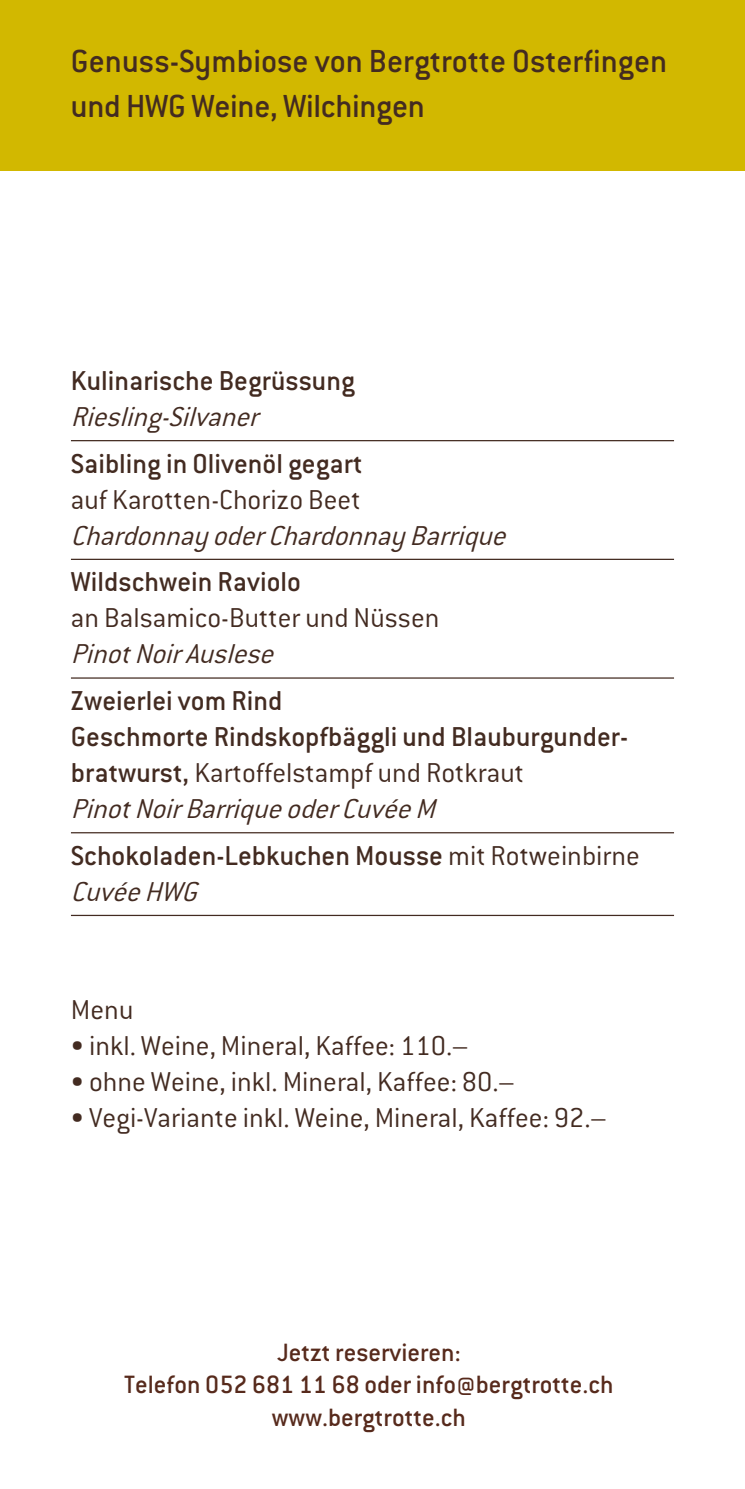
<style>
.page{position:relative;width:745px;height:1489px;background:#fff}
.page>*{position:absolute;margin:0;border:0;box-sizing:border-box;transform-origin:0 0}
.t1{font:500 35px/45px "Conduit ITC";color:#432b21}
.t2{font:500 30px/36px "Conduit ITC";color:#432b21}
.t3{font:300 30px "Conduit ITC";color:#432b21}
.t4{font:italic 300 30px "Conduit ITC";color:#432b21}
.t5{font:500 27.5px/32.5px "Conduit ITC";color:#572a1c;text-align:center}
.s1{font-weight:300}
.s2{font-weight:300;font-style:italic}
</style>
<div class="page">
<div style="left:0;top:0;width:744px;height:170px;background:#d2b800"></div>
<hr style="left:71px;top:440px;width:602px;height:1px;background:#432b21">
<hr style="left:71px;top:558px;width:602px;height:2px;background:#432b21">
<hr style="left:71px;top:677px;width:602px;height:1px;background:#432b21">
<hr style="left:71px;top:832px;width:602px;height:1px;background:#432b21">
<hr style="left:71px;top:914px;width:602px;height:2px;background:#432b21">
<p class="t1" style="left:71px;top:38px;width:597px">Genuss-Symbiose von Bergtrotte Osterfingen und HWG Weine, Wilchingen</p>
<p class="t2" style="left:71px;top:362px;width:285px">Kulinarische Begrüssung</p>
<p class="t4" style="left:71px;top:400px;width:197px">Riesling-Silvaner</p>
<p class="t2" style="left:71px;top:445px;width:293px">Saibling in Olivenöl gegart</p>
<p class="t3" style="left:71px;top:483px;width:291px">auf Karotten-Chorizo Beet</p>
<p class="t4" style="left:71px;top:519px;width:444px">ChardonnayoderChardonnayBarrique</p>
<p class="t2" style="left:71px;top:563px;width:231px">Wildschwein Raviolo</p>
<p class="t3" style="left:71px;top:601px;width:370px">an Balsamico-Butter und Nüssen</p>
<p class="t4" style="left:71px;top:637px;width:212px">PinotNoirAuslese</p>
<p class="t2" style="left:71px;top:682px;width:558px">Zweierlei vom Rind<br>Geschmorte Rindskopfbäggli und Blauburgunder&shy;bratwurst, <span class="s1">Kartoffelstampf und Rotkraut </span><span class="s2">PinotNoirBarriqueoderCuvéeM</span></p>
<p class="t2" style="left:71px;top:837px;width:570px">Schokoladen-Lebkuchen Mousse <span class="s1">mit Rotweinbirne<br></span><span class="s2">CuvéeHWG</span></p>
<p class="t3" style="left:71px;top:993px;width:64px">Menu</p>
<p class="t3" style="left:71px;top:1029px;width:398px">• inkl. Weine, Mineral, Kaffee: 110.–</p>
<p class="t3" style="left:71px;top:1065px;width:444px">• ohne Weine, inkl. Mineral, Kaffee: 80.–</p>
<p class="t3" style="left:71px;top:1101px;width:536px">• Vegi-Variante inkl. Weine, Mineral, Kaffee: 92.–</p>
<p class="t5" style="left:124px;top:1335px;width:490px">Jetzt reservieren:<br>Telefon 052 681 11 68 oder info@bergtrotte.ch www.bergtrotte.ch</p>
</div>
